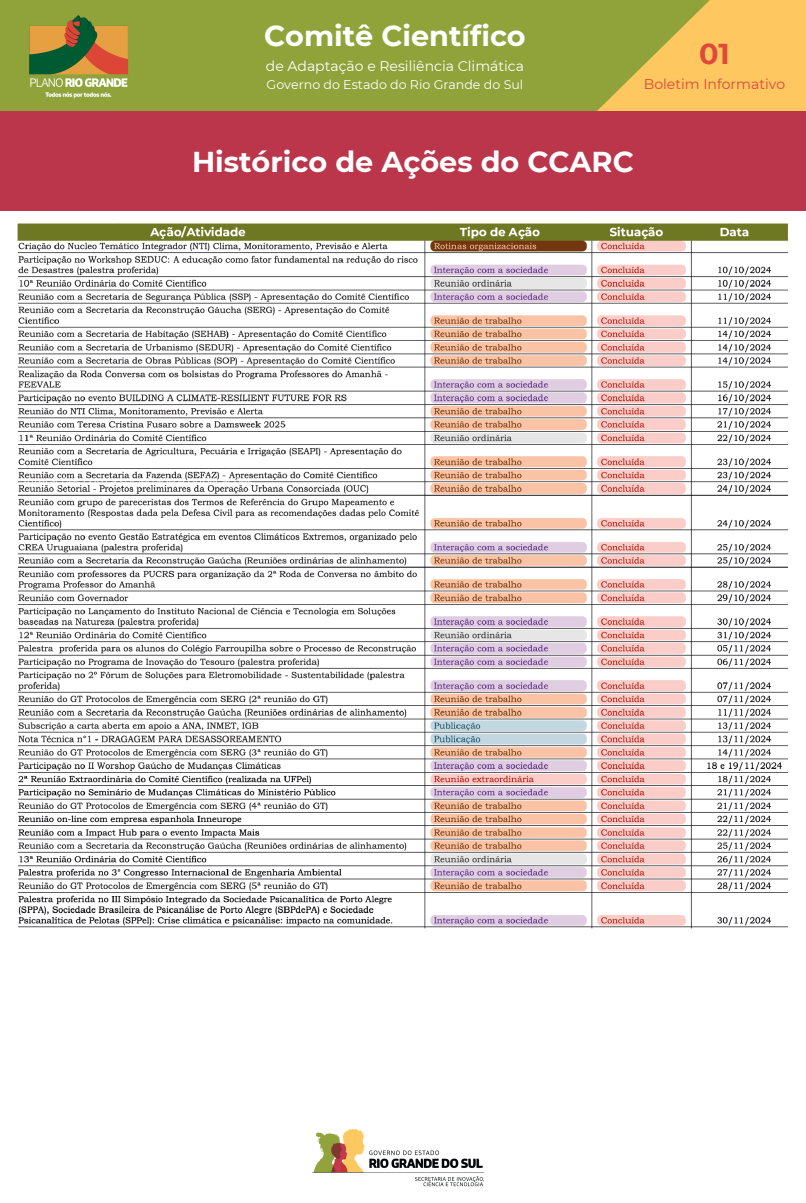
<style>
.page{position:relative;width:806px;height:1203px;background:#fff}
.page>*{position:absolute;margin:0;border:0;box-sizing:border-box;transform-origin:0 0}
.t1{font:700 28.7px "Montserrat";color:#fff}
.t2{font:700 28.7px "Montserrat";color:#df483a}
.t3{font:14px "Montserrat";color:#fff}
.t4{font:14px "Montserrat";color:#df483a}
.t5{font:12.6px "Montserrat";color:#fff}
.t6{font:10.85px "Montserrat";color:#fff}
</style>
<div class="page">
<div style="left:0;top:0;width:806px;height:111px;background:#90a33b"></div>
<svg style="left:597px;top:0;width:209px;height:111px;fill:#fec760"></svg>
<img style="left:29px;top:15px;width:99px;height:84px">
<img style="left:312px;top:1128px;width:171px;height:57px">
<div style="left:0;top:111px;width:806px;height:100px;background:#bc364b"></div>
<img style="left:17px;top:223px;width:772px;height:706px">
<p class="t1" style="left:264px;top:19px;width:263px">Comitê Científico</p>
<p class="t3" style="left:266px;top:57px;width:260px">de Adaptação e Resiliência Climática</p>
<p class="t5" style="left:267px;top:76px;width:258px">Governo do Estado do Rio Grande do Sul</p>
<p class="t2" style="left:699px;top:36px;width:32px">01</p>
<p class="t4" style="left:644px;top:75px;width:143px">Boletim Informativo</p>
<p class="t1" style="left:192px;top:145px;width:443px">Histórico de Ações do CCARC</p>
<p class="t6" style="left:23px;top:474px;width:231px">Interações com a sociedade e publicações</p>
</div>
